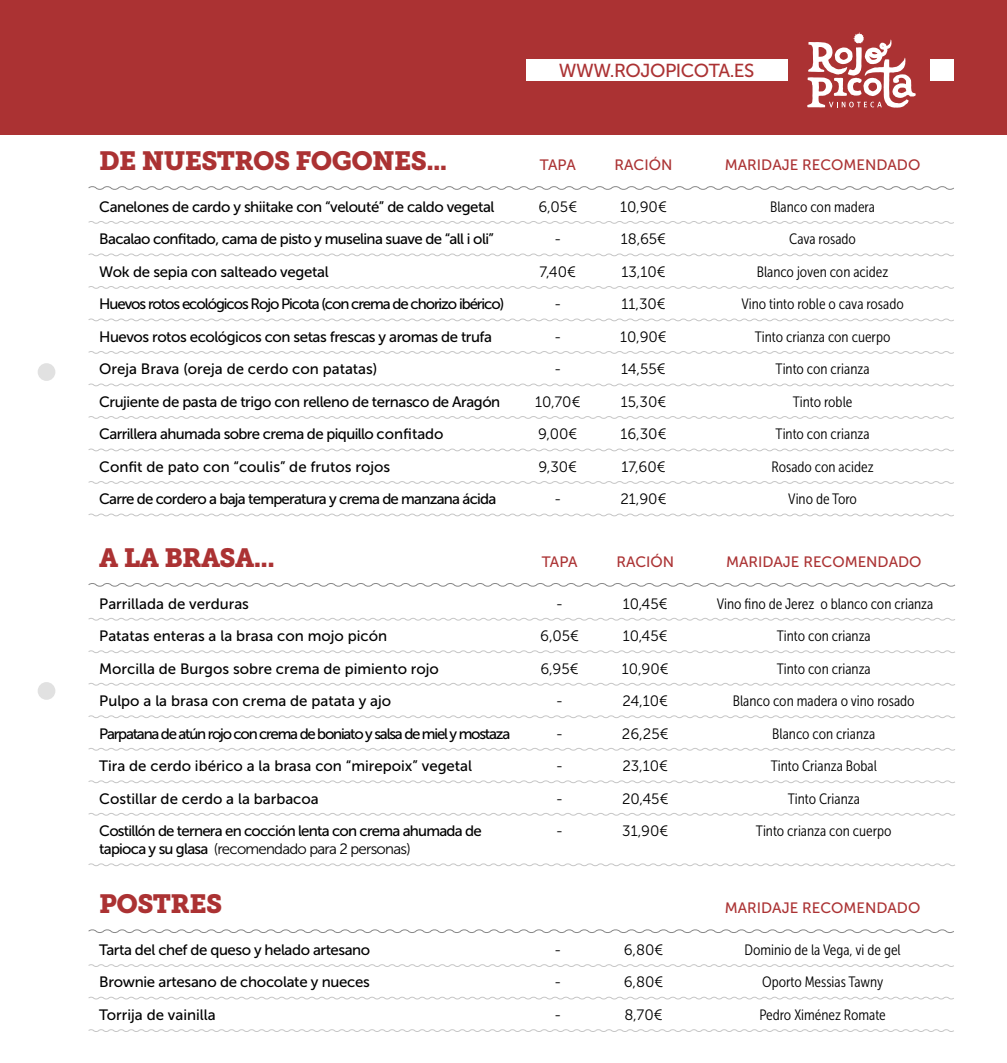
<style>
.page{position:relative;width:1007px;height:1063px;background:#fff}
.page>*{position:absolute;margin:0;border:0;box-sizing:border-box;transform-origin:0 0}
.t1{font:26.25px "Museo Slab 900";letter-spacing:-.025em;color:#ab3233}
.t2{font:18.75px "Museo Sans 500";letter-spacing:-.025em;color:#ab3233}
.t3{font:15px "Museo Sans Cond 300";color:#000}
.t4{font:15px "Museo Sans 500";letter-spacing:-.03em;color:#000}
.t5{font:15px "Museo Sans 500";color:#000}
.t6{font:15px "Museo Sans 300";color:#000}
.t7{font:15px "Museo Sans 500";letter-spacing:-.05em;color:#000}
.t8{font:15px "Museo Sans 500";color:#ab3233}
.t9{font:15px "Museo Sans 500";letter-spacing:-.07em;color:#000}
.t10{font:15px "Museo Sans 500";letter-spacing:-.08em;color:#000}
.t11{font:15px "Museo Sans 300";letter-spacing:-.05em;color:#000}
.s1{font-family:"Museo Sans 500"}
</style>
<div class="page">
<div style="left:0;top:0;width:1006px;height:135px;background:#ab3233"></div>
<svg style="left:807px;top:32px;width:108px;height:76px"></svg>
<div style="left:525px;top:59px;width:262px;height:22px;background:#fff"></div>
<div style="left:929px;top:59px;width:24px;height:22px;background:#fff"></div>
<div style="left:38px;top:363px;width:17px;height:18px;background:#e1e1e1;border-radius:50%"></div>
<div style="left:38px;top:682px;width:17px;height:18px;background:#e1e1e1;border-radius:50%"></div>
<svg style="left:88px;top:186px;width:866px;height:4px"></svg>
<svg style="left:88px;top:221px;width:866px;height:3px"></svg>
<svg style="left:88px;top:253px;width:866px;height:4px"></svg>
<svg style="left:88px;top:286px;width:866px;height:3px"></svg>
<svg style="left:88px;top:318px;width:866px;height:4px"></svg>
<svg style="left:88px;top:351px;width:866px;height:3px"></svg>
<svg style="left:88px;top:383px;width:866px;height:4px"></svg>
<svg style="left:88px;top:416px;width:866px;height:3px"></svg>
<svg style="left:88px;top:448px;width:866px;height:4px"></svg>
<svg style="left:88px;top:481px;width:866px;height:3px"></svg>
<svg style="left:88px;top:513px;width:866px;height:4px"></svg>
<svg style="left:88px;top:583px;width:868px;height:4px"></svg>
<svg style="left:88px;top:618px;width:867px;height:3px"></svg>
<svg style="left:88px;top:650px;width:867px;height:3px"></svg>
<svg style="left:88px;top:683px;width:867px;height:3px"></svg>
<svg style="left:88px;top:715px;width:867px;height:3px"></svg>
<svg style="left:88px;top:748px;width:867px;height:3px"></svg>
<svg style="left:88px;top:780px;width:867px;height:3px"></svg>
<svg style="left:88px;top:813px;width:867px;height:3px"></svg>
<svg style="left:88px;top:863px;width:867px;height:4px"></svg>
<svg style="left:88px;top:929px;width:866px;height:4px"></svg>
<svg style="left:88px;top:964px;width:866px;height:3px"></svg>
<svg style="left:88px;top:996px;width:866px;height:4px"></svg>
<svg style="left:88px;top:1029px;width:866px;height:3px"></svg>
<p class="t2" style="left:558px;top:60px;width:197px">WWW.ROJOPICOTA.ES</p>
<h1 class="t1" style="left:99px;top:146px;width:349px">DE NUESTROS FOGONES...</h1>
<p class="t8" style="left:540px;top:157px;width:37px">TAPA</p>
<p class="t8" style="left:614px;top:157px;width:59px">RACIÓN</p>
<p class="t8" style="left:724px;top:157px;width:197px">MARIDAJE RECOMENDADO</p>
<p class="t4" style="left:99px;top:198px;width:396px">Canelones de cardo y shiitake con “velouté” de caldo vegetal</p>
<p class="t6" style="left:538px;top:199px;width:40px">6,05€</p>
<p class="t6" style="left:620px;top:199px;width:48px">10,90€</p>
<p class="t3" style="left:770px;top:199px;width:106px">Blanco con madera</p>
<p class="t4" style="left:99px;top:231px;width:396px">Bacalao confitado, cama de pisto y muselina suave de “all i oli”</p>
<p class="t6" style="left:554px;top:231px;width:9px">-</p>
<p class="t6" style="left:620px;top:231px;width:47px">18,65€</p>
<p class="t3" style="left:789px;top:231px;width:68px">Cava rosado</p>
<p class="t4" style="left:99px;top:263px;width:231px">Wok de sepia con salteado vegetal</p>
<p class="t6" style="left:539px;top:264px;width:38px">7,40€</p>
<p class="t6" style="left:621px;top:264px;width:46px">13,10€</p>
<p class="t3" style="left:756px;top:264px;width:133px">Blanco joven con acidez</p>
<p class="t9" style="left:99px;top:296px;width:406px">Huevos rotos ecológicos Rojo Picota (con crema de chorizo ibérico)</p>
<p class="t6" style="left:554px;top:296px;width:9px">-</p>
<p class="t6" style="left:621px;top:296px;width:46px">11,30€</p>
<p class="t3" style="left:741px;top:296px;width:164px">Vino tinto roble o cava rosado</p>
<p class="t4" style="left:99px;top:328px;width:394px">Huevos rotos ecológicos con setas frescas y aromas de trufa</p>
<p class="t6" style="left:554px;top:329px;width:9px">-</p>
<p class="t6" style="left:620px;top:329px;width:48px">10,90€</p>
<p class="t3" style="left:754px;top:329px;width:137px">Tinto crianza con cuerpo</p>
<p class="t5" style="left:99px;top:361px;width:280px">Oreja Brava (oreja de cerdo con patatas)</p>
<p class="t6" style="left:554px;top:361px;width:9px">-</p>
<p class="t6" style="left:621px;top:361px;width:46px">14,55€</p>
<p class="t3" style="left:775px;top:361px;width:95px">Tinto con crianza</p>
<p class="t4" style="left:99px;top:393px;width:402px">Crujiente de pasta de trigo con relleno de ternasco de Aragón</p>
<p class="t6" style="left:535px;top:394px;width:47px">10,70€</p>
<p class="t6" style="left:620px;top:394px;width:47px">15,30€</p>
<p class="t3" style="left:792px;top:394px;width:61px">Tinto roble</p>
<p class="t4" style="left:99px;top:426px;width:346px">Carrillera ahumada sobre crema de piquillo confitado</p>
<p class="t6" style="left:538px;top:426px;width:41px">9,00€</p>
<p class="t6" style="left:620px;top:426px;width:48px">16,30€</p>
<p class="t3" style="left:775px;top:426px;width:95px">Tinto con crianza</p>
<p class="t5" style="left:99px;top:458px;width:292px">Confit de pato con “coulis” de frutos rojos</p>
<p class="t6" style="left:538px;top:459px;width:40px">9,30€</p>
<p class="t6" style="left:621px;top:459px;width:46px">17,60€</p>
<p class="t3" style="left:771px;top:459px;width:103px">Rosado con acidez</p>
<p class="t7" style="left:99px;top:491px;width:398px">Carre de cordero a baja temperatura y crema de manzana ácida</p>
<p class="t6" style="left:554px;top:491px;width:9px">-</p>
<p class="t6" style="left:620px;top:491px;width:48px">21,90€</p>
<p class="t3" style="left:788px;top:491px;width:70px">Vino de Toro</p>
<h1 class="t1" style="left:99px;top:543px;width:177px">A LA BRASA...</h1>
<p class="t8" style="left:541px;top:554px;width:37px">TAPA</p>
<p class="t8" style="left:616px;top:554px;width:59px">RACIÓN</p>
<p class="t8" style="left:726px;top:554px;width:197px">MARIDAJE RECOMENDADO</p>
<p class="t5" style="left:99px;top:595px;width:151px">Parrillada de verduras</p>
<p class="t6" style="left:556px;top:595px;width:9px">-</p>
<p class="t6" style="left:622px;top:595px;width:46px">10,45€</p>
<p class="t3" style="left:716px;top:595px;width:218px">Vino fino de Jerez o blanco con crianza</p>
<p class="t5" style="left:99px;top:628px;width:289px">Patatas enteras a la brasa con mojo picón</p>
<p class="t6" style="left:540px;top:628px;width:40px">6,05€</p>
<p class="t6" style="left:622px;top:628px;width:46px">10,45€</p>
<p class="t3" style="left:776px;top:628px;width:95px">Tinto con crianza</p>
<p class="t5" style="left:99px;top:660px;width:341px">Morcilla de Burgos sobre crema de pimiento rojo</p>
<p class="t6" style="left:540px;top:660px;width:40px">6,95€</p>
<p class="t6" style="left:622px;top:660px;width:48px">10,90€</p>
<p class="t3" style="left:776px;top:660px;width:95px">Tinto con crianza</p>
<p class="t5" style="left:99px;top:693px;width:293px">Pulpo a la brasa con crema de patata y ajo</p>
<p class="t6" style="left:556px;top:693px;width:9px">-</p>
<p class="t6" style="left:622px;top:693px;width:47px">24,10€</p>
<p class="t3" style="left:732px;top:693px;width:183px">Blanco con madera o vino rosado</p>
<p class="t10" style="left:99px;top:725px;width:412px">Parpatana de atún rojo con crema de boniato y salsa de miel y mostaza</p>
<p class="t6" style="left:556px;top:725px;width:9px">-</p>
<p class="t6" style="left:622px;top:725px;width:48px">26,25€</p>
<p class="t3" style="left:772px;top:725px;width:104px">Blanco con crianza</p>
<p class="t5" style="left:99px;top:758px;width:374px">Tira de cerdo ibérico a la brasa con “mirepoix” vegetal</p>
<p class="t6" style="left:556px;top:758px;width:9px">-</p>
<p class="t6" style="left:622px;top:758px;width:47px">23,10€</p>
<p class="t3" style="left:770px;top:758px;width:108px">Tinto Crianza Bobal</p>
<p class="t5" style="left:99px;top:790px;width:221px">Costillar de cerdo a la barbacoa</p>
<p class="t6" style="left:556px;top:790px;width:9px">-</p>
<p class="t6" style="left:622px;top:790px;width:48px">20,45€</p>
<p class="t3" style="left:787px;top:790px;width:74px">Tinto Crianza</p>
<p class="t7" style="left:99px;top:823px;width:384px">Costillón de ternera en cocción lenta con crema ahumada de</p>
<p class="t11" style="left:99px;top:841px;width:313px"><span class="s1">tapioca y su glasa</span> (recomendado para 2 personas)</p>
<p class="t6" style="left:556px;top:823px;width:9px">-</p>
<p class="t6" style="left:622px;top:823px;width:48px">31,90€</p>
<p class="t3" style="left:755px;top:823px;width:137px">Tinto crianza con cuerpo</p>
<h1 class="t1" style="left:99px;top:889px;width:124px">POSTRES</h1>
<p class="t8" style="left:724px;top:900px;width:197px">MARIDAJE RECOMENDADO</p>
<p class="t4" style="left:99px;top:942px;width:272px">Tarta del chef de queso y helado artesano</p>
<p class="t6" style="left:554px;top:942px;width:9px">-</p>
<p class="t6" style="left:623px;top:942px;width:41px">6,80€</p>
<p class="t3" style="left:744px;top:942px;width:158px">Dominio de la Vega, vi de gel</p>
<p class="t4" style="left:99px;top:974px;width:272px">Brownie artesano de chocolate y nueces</p>
<p class="t6" style="left:554px;top:974px;width:9px">-</p>
<p class="t6" style="left:623px;top:974px;width:41px">6,80€</p>
<p class="t3" style="left:762px;top:974px;width:123px">Oporto Messias Tawny</p>
<p class="t5" style="left:99px;top:1007px;width:118px">Torrija de vainilla</p>
<p class="t6" style="left:554px;top:1007px;width:9px">-</p>
<p class="t6" style="left:624px;top:1007px;width:40px">8,70€</p>
<p class="t3" style="left:759px;top:1007px;width:128px">Pedro Ximénez Romate</p>
</div>
